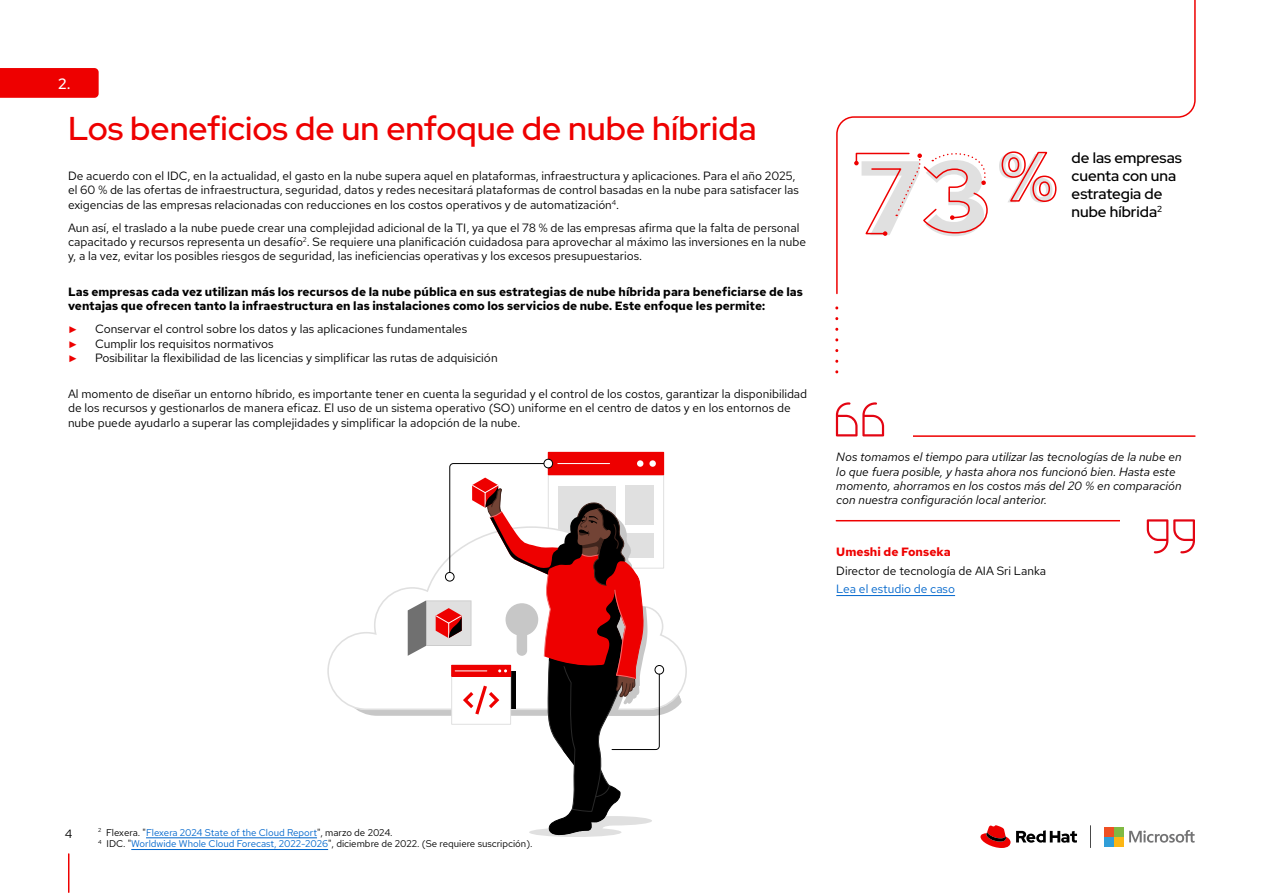
<style>
.page{position:relative;width:1263px;height:893px;background:#fff}
.page>*{position:absolute;margin:0;border:0;box-sizing:border-box;transform-origin:0 0}
.t1{font:900 105.6px "Red Hat Display";color:#e0e0e0}
.t2{font:500 33px "Red Hat Display";color:#e00}
.t3{font:500 15px/18px "Red Hat Display";color:#000}
.t4{font:500 15px "Red Hat Display";color:#fff}
.t5{font:12px/14.4px "Red Hat Text";color:#000}
.t6{font:700 12px/14.4px "Red Hat Text";color:#000}
.t7{font:italic 12px/14.4px "Red Hat Text";color:#000}
.t8{font:12px "Red Hat Text";color:#06c}
.t9{font:700 12px "Red Hat Text";color:#e00}
.t10{font:9.75px/11.7px "Red Hat Text";color:#000}
.t11{font:9.75px "Arial";color:#e00}
.s1{color:#06c}
</style>
<div class="page">
<svg style="left:836px;top:0;width:360px;height:295px"></svg>
<svg style="left:835px;top:308px;width:3px;height:66px"></svg>
<div style="left:548px;top:452px;width:116px;height:23px;background:#e00"></div>
<div style="left:637px;top:460px;width:6px;height:7px;background:#fff;border-radius:50%"></div>
<svg style="left:649px;top:460px;width:7px;height:7px"></svg>
<svg style="left:327px;top:587px;width:360px;height:124px"></svg>
<div style="left:544px;top:459px;width:9px;height:9px;background:#fff;border-radius:50%"></div>
<div style="left:543px;top:459px;width:10px;height:9px;border:1px solid #000;border-radius:50%"></div>
<svg style="left:408px;top:463px;width:274px;height:374px"></svg>
<svg style="left:1090px;top:825px;width:1px;height:23px"></svg>
<svg style="left:980px;top:825px;width:30px;height:23px"></svg>
<svg style="left:1016px;top:830px;width:61px;height:13px"></svg>
<svg style="left:1129px;top:830px;width:65px;height:13px"></svg>
<div style="left:1104px;top:827px;width:9px;height:9px;background:#ef5024"></div>
<div style="left:1114px;top:827px;width:9px;height:9px;background:#80b942"></div>
<div style="left:1104px;top:837px;width:9px;height:9px;background:#309ed8"></div>
<div style="left:1114px;top:837px;width:9px;height:9px;background:#fcb614"></div>
<hr style="left:68px;top:854px;width:1px;height:38px;background:#e00">
<hr style="left:836px;top:520px;width:359px;height:1px;background:#e00">
<hr style="left:836px;top:435px;width:359px;height:2px;background:#e00">
<hr style="left:836px;top:595px;width:119px;height:1px;background:#06c">
<div style="left:1120px;top:516px;width:85px;height:41px;background:#fff"></div>
<svg style="left:1147px;top:519px;width:48px;height:34px"></svg>
<div style="left:829px;top:399px;width:83px;height:41px;background:#fff"></div>
<svg style="left:836px;top:402px;width:48px;height:34px"></svg>
<hr style="left:146px;top:837px;width:171px;height:1px;background:#06c">
<hr style="left:131px;top:849px;width:197px;height:1px;background:#06c">
<div style="left:0;top:68px;width:99px;height:30px;background:#e00"></div>
<p class="t4" style="left:58px;top:74px;width:14px">2.</p>
<h2 class="t2" style="left:68px;top:107px;width:690px">Los beneficios de un enfoque de nube híbrida</h2>
<p class="t5" style="left:68px;top:168px;width:732px">De acuerdo con el IDC, en la actualidad, el gasto en la nube supera aquel en plataformas, infraestructura y aplicaciones. Para el año 2025, el 60 % de las ofertas de infraestructura, seguridad, datos y redes necesitará plataformas de control basadas en la nube para satisfacer las exigencias de las empresas relacionadas con reducciones en los costos operativos y de automatización<sup>4</sup>.</p>
<p class="t5" style="left:68px;top:220px;width:739px">Aun así, el traslado a la nube puede crear una complejidad adicional de la TI, ya que el 78 % de las empresas afirma que la falta de personal capacitado y recursos representa un desafío<sup>2</sup>. Se requiere una planificación cuidadosa para aprovechar al máximo las inversiones en la nube y, a la vez, evitar los posibles riesgos de seguridad, las ineficiencias operativas y los excesos presupuestarios.</p>
<p class="t6" style="left:68px;top:284px;width:736px">Las empresas cada vez utilizan más los recursos de la nube pública en sus estrategias de nube híbrida para beneficiarse de las ventajas que ofrecen tanto la infraestructura en las instalaciones como los servicios de nube. Este enfoque les permite:</p>
<p class="t11" style="left:68px;top:323px;width:11px">►</p>
<p class="t5" style="left:95px;top:322px;width:374px">Conservar el control sobre los datos y las aplicaciones fundamentales</p>
<p class="t11" style="left:68px;top:338px;width:11px">►</p>
<p class="t5" style="left:95px;top:336px;width:180px">Cumplir los requisitos normativos</p>
<p class="t11" style="left:68px;top:352px;width:11px">►</p>
<p class="t5" style="left:95px;top:350px;width:404px">Posibilitar la flexibilidad de las licencias y simplificar las rutas de adquisición</p>
<p class="t5" style="left:68px;top:386px;width:741px">Al momento de diseñar un entorno híbrido, es importante tener en cuenta la seguridad y el control de los costos, garantizar la disponibilidad de los recursos y gestionarlos de manera eficaz. El uso de un sistema operativo (SO) uniforme en el centro de datos y en los entornos de nube puede ayudarlo a superar las complejidades y simplificar la adopción de la nube.</p>
<h1 class="t1" style="left:859px;top:129px;width:196px">73<sup>%</sup></h1>
<p class="t3" style="left:1071px;top:149px;width:112px">de las empresas cuenta con una estrategia de nube híbrida<sup>2</sup></p>
<p class="t7" style="left:836px;top:449px;width:347px">Nos tomamos el tiempo para utilizar las tecnologías de la nube en lo que fuera posible, y hasta ahora nos funcionó bien. Hasta este momento, ahorramos en los costos más del 20 % en comparación con nuestra configuración local anterior.</p>
<p class="t9" style="left:836px;top:544px;width:116px">Umeshi de Fonseka</p>
<p class="t5" style="left:836px;top:563px;width:211px">Director de tecnología de AIA Sri Lanka</p>
<p class="t8" style="left:836px;top:581px;width:120px">Lea el estudio de caso</p>
<p class="t5" style="left:65px;top:826px;width:9px">4</p>
<p class="t10" style="left:98px;top:826px;width:436px"><sup>2</sup> Flexera. "<span class="s1">Flexera 2024 State of the Cloud Report</span>", marzo de 2024.<br><sup>4</sup> IDC. "<span class="s1">Worldwide Whole Cloud Forecast, 2022-2026</span>", diciembre de 2022. (Se requiere suscripción).</p>
</div>
